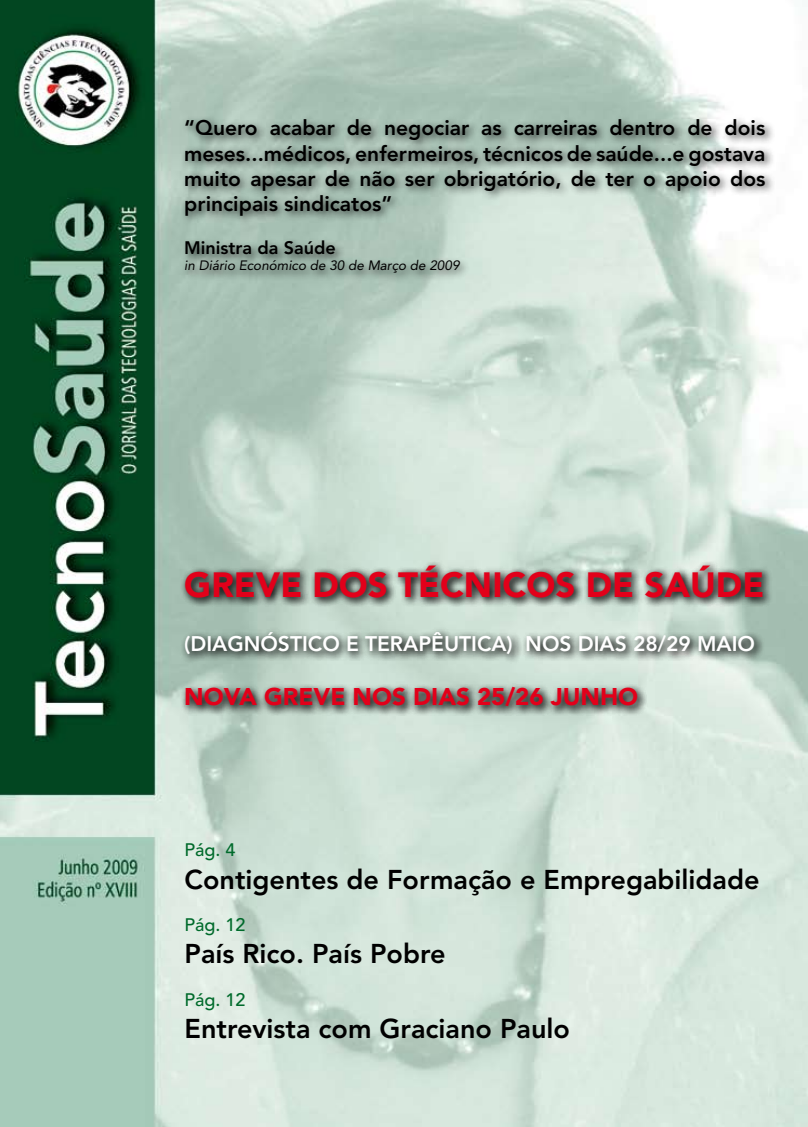
<style>
.page{position:relative;width:808px;height:1127px;background:#fff}
.page>*{position:absolute;margin:0;border:0;box-sizing:border-box;transform-origin:0 0}
.t1{font:900 34.8px "Avenir";color:#e2001a}
.t2{font:800 27px "Avenir";color:#000}
.t3{font:900 24px "Avenir";color:#e2001a}
.t4{font:800 21px/25.2px "Avenir";color:#000;text-align:justify}
.t5{font:800 21px "Avenir";color:#fff}
.t6{font:500 18px "Avenir";color:#006a2b}
.t7{font:800 18px "Avenir";color:#000}
.t8{font:italic 13.5px "Avenir";color:#000}
</style>
<div class="page">
<img style="left:0;top:0;width:808px;height:1127px">
<div style="left:180px;top:114px;width:628px;height:184px;background:#000;opacity:.75"></div>
<div style="left:180px;top:560px;width:628px;height:196px;background:#000;opacity:.75"></div>
<p class="t4" style="left:184px;top:116px;width:583px">“Quero acabar de negociar as carreiras dentro de dois meses...médicos, enfermeiros, técnicos de saúde...e gostava muito apesar de não ser obrigatório, de ter o apoio dos principais sindicatos”</p>
<p class="t7" style="left:184px;top:237px;width:153px">Ministra da Saúde</p>
<p class="t8" style="left:184px;top:258px;width:277px">in Diário Económico de 30 de Março de 2009</p>
<h1 class="t1" style="left:184px;top:563px;width:581px">GREVE DOS TÉCNICOS DE SAÚDE</h1>
<p class="t5" style="left:184px;top:631px;width:572px">(DIAGNÓSTICO E TERAPÊUTICA) NOS DIAS 28/29 MAIO</p>
<p class="t3" style="left:184px;top:682px;width:455px">NOVA GREVE NOS DIAS 25/26 JUNHO</p>
<p class="t6" style="left:185px;top:839px;width:53px">Pág. 4</p>
<p class="t2" style="left:185px;top:863px;width:576px">Contigentes de Formação e Empregabilidade</p>
<p class="t6" style="left:185px;top:914px;width:63px">Pág. 12</p>
<p class="t2" style="left:185px;top:938px;width:262px">País Rico. País Pobre</p>
<p class="t6" style="left:185px;top:989px;width:63px">Pág. 12</p>
<p class="t2" style="left:185px;top:1013px;width:387px">Entrevista com Graciano Paulo</p>
</div>
